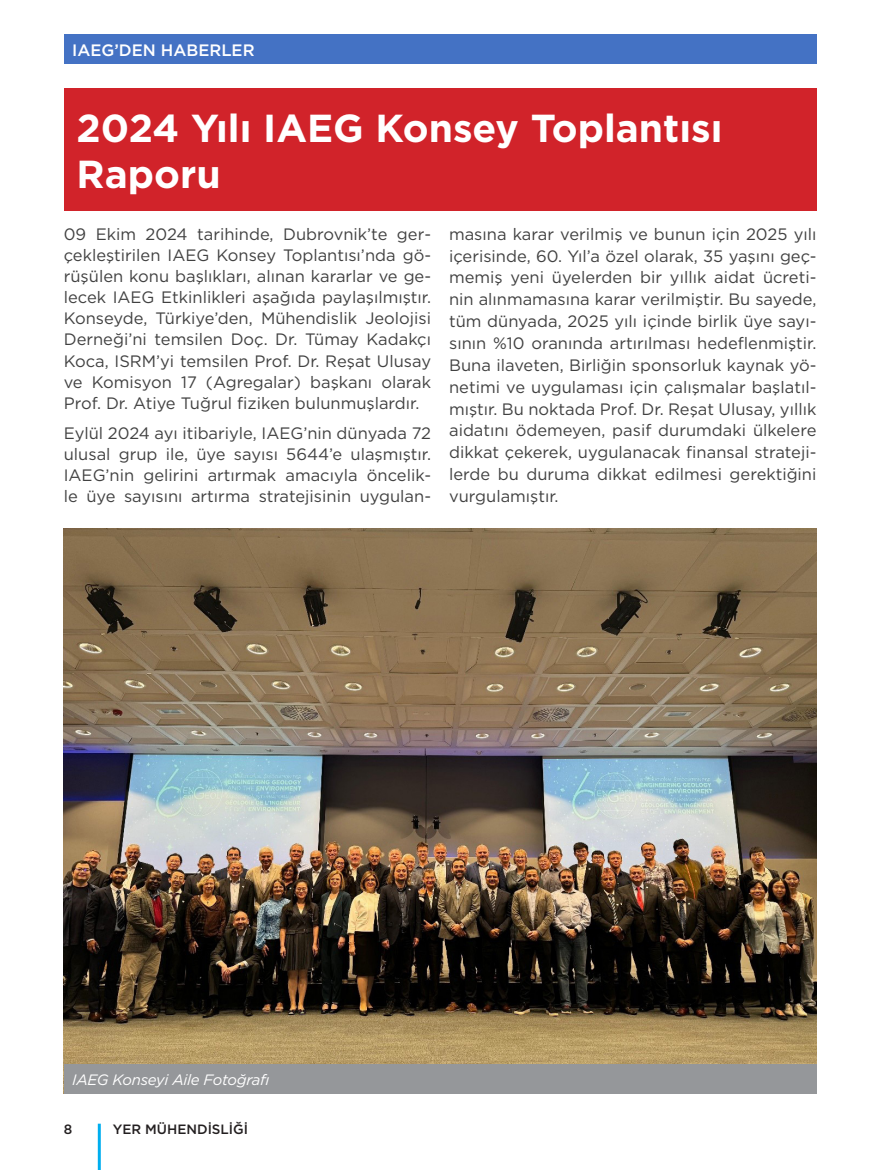
<style>
.page{position:relative;width:893px;height:1170px;background:#fff}
.page>*{position:absolute;margin:0;border:0;box-sizing:border-box;transform-origin:0 0}
.t1{font:700 39px/46.8px "Gotham";color:#fff}
.t2{font:16.5px/21.9px "Gotham";color:#414141;text-align:justify}
.t3{font:500 16.5px "Gotham";color:#fff}
.t4{font:italic 15px "Gotham";letter-spacing:-.02em;color:#fff}
.t5{font:500 13.5px "Gotham";color:#231f20}
</style>
<div class="page">
<hr style="left:98px;top:1123px;width:3px;height:46px;background:#00aeef">
<div style="left:64px;top:88px;width:752px;height:122px;background:#d1232a"></div>
<img style="left:64px;top:528px;width:752px;height:535px">
<div style="left:64px;top:34px;width:752px;height:30px;background:#4472c4"></div>
<div style="left:64px;top:1063px;width:752px;height:30px;background:#95979a"></div>
<p class="t3" style="left:72px;top:39px;width:184px">IAEG’DEN HABERLER</p>
<p class="t1" style="left:77px;top:104px;width:647px">2024 Yılı IAEG Konsey Toplantısı<br>Raporu</p>
<p class="t2" style="left:64px;top:223px;width:369px;line-height:21.1px">09 Ekim 2024 tarihinde, Dubrovnik’te ger&shy;çekleştirilen IAEG Konsey Toplantısı’nda gö&shy;rüşülen konu başlıkları, alınan kararlar ve ge&shy;lecek IAEG Etkinlikleri aşağıda paylaşılmıştır.<br>Konseyde, Türkiye’den, Mühendislik Jeolojisi Derneği’ni temsilen Doç. Dr. Tümay Kadakçı Koca, ISRM’yi temsilen Prof. Dr. Reşat Ulusay ve Komisyon 17 (Agregalar) başkanı olarak Prof. Dr. Atiye Tuğrul fiziken bulunmuşlardır.</p>
<p class="t2" style="left:64px;top:422px;width:369px;line-height:21.1px">Eylül 2024 ayı itibariyle, IAEG’nin dünyada 72 ulusal grup ile, üye sayısı 5644’e ulaşmıştır.<br>IAEG’nin gelirini artırmak amacıyla öncelik&shy;le üye sayısını artırma stratejisinin uygulan-</p>
<p class="t2" style="left:449px;top:222px;width:369px">masına karar verilmiş ve bunun için 2025 yılı içerisinde, 60. Yıl’a özel olarak, 35 yaşını geç&shy;memiş yeni üyelerden bir yıllık aidat ücreti&shy;nin alınmamasına karar verilmiştir. Bu sayede, tüm dünyada, 2025 yılı içinde birlik üye sayı&shy;sının %10 oranında artırılması hedeflenmiştir.<br>Buna ilaveten, Birliğin sponsorluk kaynak yö&shy;netimi ve uygulaması için çalışmalar başlatıl&shy;mıştır. Bu noktada Prof. Dr. Reşat Ulusay, yıllık aidatını ödemeyen, pasif durumdaki ülkelere dikkat çekerek, uygulanacak finansal strateji&shy;lerde bu duruma dikkat edilmesi gerektiğini vurgulamıştır.</p>
<p class="t4" style="left:72px;top:1069px;width:199px">IAEG Konseyi Aile Fotoğrafı</p>
<p class="t5" style="left:64px;top:1120px;width:10px">8</p>
<p class="t5" style="left:113px;top:1120px;width:137px">YER MÜHENDİSLİĞİ</p>
</div>
